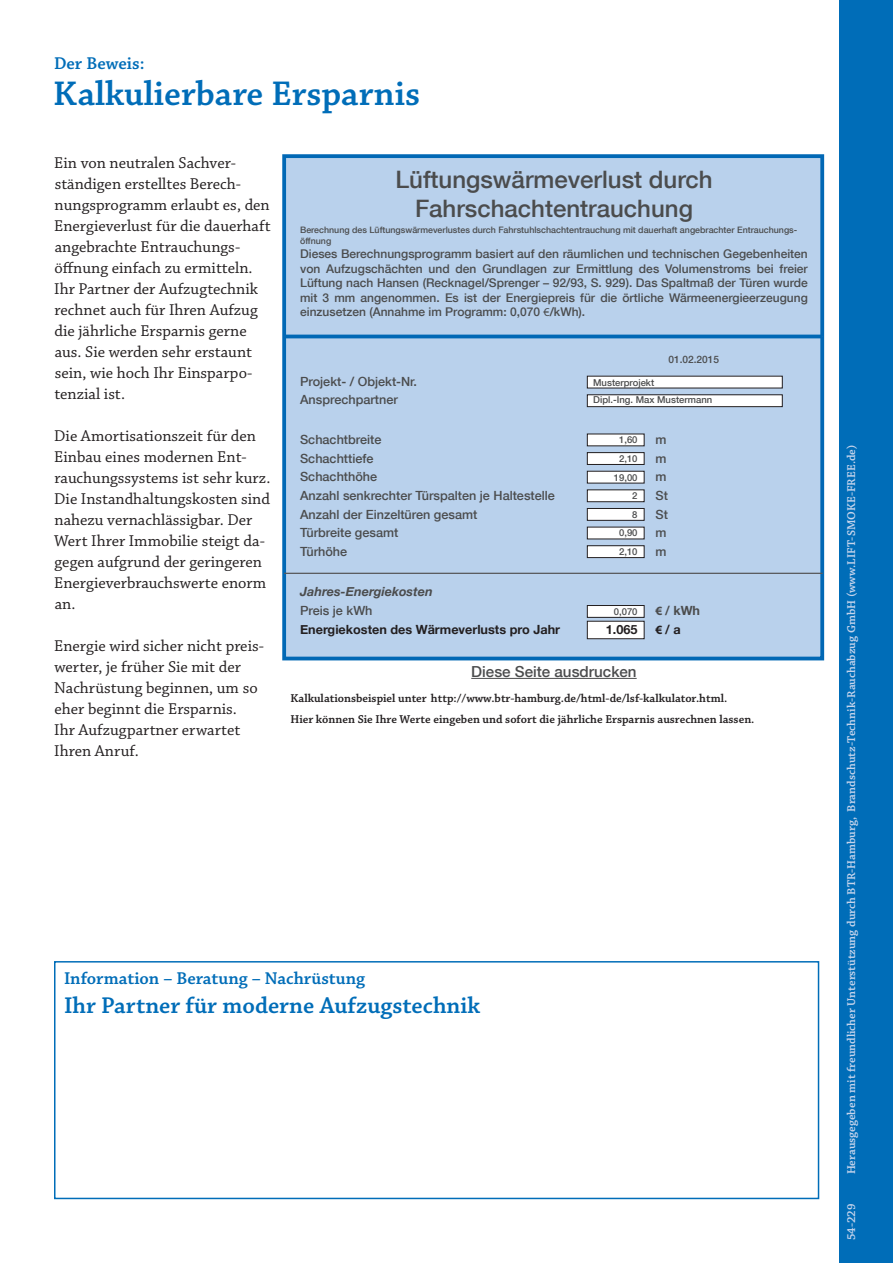
<style>
.page{position:relative;width:893px;height:1263px;background:#fff}
.page>*{position:absolute;margin:0;border:0;box-sizing:border-box;transform-origin:0 0}
.t1{font:600 36px "Chaparral Pro";color:#006db8}
.t2{font:500 24px/28.8px "Helvetica Neue";color:#4b4c4d;text-align:center}
.t3{font:600 24px "Chaparral Pro";color:#006db8}
.t4{font:600 18px "Chaparral Pro";color:#006db8}
.t5{font:16.5px/21px "Chaparral Pro";color:#231f20}
.t6{font:500 15.15px "Helvetica Neue";color:#4b4c4d}
.t7{font:500 12.6px "Helvetica Neue";color:#4b4c4d}
.t8{font:700 12.6px "Helvetica Neue";color:#231f20}
.t9{font:italic 700 12.6px "Helvetica Neue";color:#4b4c4d}
.t10{font:700 12.6px "Helvetica Neue";color:#4b4c4d}
.t11{font:500 12px/14.4px "Helvetica Neue";color:#4b4c4d;text-align:justify}
.t12{font:600 12px/21px "Chaparral Pro";color:#231f20}
.t13{font:600 12px "Chaparral Pro";color:#c6d4ec}
.t14{font:500 10.2px "Helvetica Neue";color:#4b4c4d}
.t15{font:500 9.45px "Helvetica Neue";color:#4b4c4d}
.t16{font:500 8.85px/10.6px "Helvetica Neue";color:#4b4c4d}
.s1{font-family:"Myriad Pro";font-weight:400}
.s2{font-family:"Myriad Pro"}
</style>
<div class="page">
<div style="left:840px;top:0;width:53px;height:1263px;background:#006db8"></div>
<svg style="left:282px;top:154px;width:543px;height:525px;background:#b6cee9"></svg>
<div style="left:54px;top:961px;width:765px;height:238px;border:2px solid #006db8"></div>
<p class="t4" style="left:54px;top:53px;width:92px">Der Beweis:</p>
<h1 class="t1" style="left:53px;top:73px;width:368px">Kalkulierbare Ersparnis</h1>
<p class="t5" style="left:54px;top:153px;width:218px">Ein von neutralen Sachver&shy;ständigen erstelltes Berech&shy;nungsprogramm erlaubt es, den<br>Energieverlust für die dauerhaft angebrachte Entrauchungs&shy;öffnung einfach zu ermitteln.<br>Ihr Partner der Aufzugtechnik rechnet auch für Ihren Aufzug die jährliche Ersparnis gerne aus. Sie werden sehr erstaunt sein, wie hoch Ihr Einsparpo&shy;tenzial ist.</p>
<p class="t5" style="left:54px;top:426px;width:218px">Die Amortisationszeit für den<br>Einbau eines modernen Ent&shy;rauchungssystems ist sehr kurz.<br>Die Instandhaltungskosten sind nahezu vernachlässigbar. Der<br>Wert Ihrer Immobilie steigt da&shy;gegen aufgrund der geringeren<br>Energieverbrauchswerte enorm an.</p>
<p class="t5" style="left:54px;top:636px;width:211px">Energie wird sicher nicht preis&shy;werter, je früher Sie mit der<br>Nachrüstung beginnen, um so eher beginnt die Ersparnis.<br>Ihr Aufzugpartner erwartet<br>Ihren Anruf.</p>
<h2 class="t2" style="left:395px;top:164px;width:319px">Lüftungswärmeverlust durch<br>Fahrschachtentrauchung</h2>
<p class="t16" style="left:300px;top:224px;width:499px">Berechnung des Lüftungswärmeverlustes durch Fahrstuhlschachtentrauchung mit dauerhaft angebrachter Entrauchungs&shy;öffnung</p>
<p class="t11" style="left:300px;top:246px;width:509px">Dieses Berechnungsprogramm basiert auf den räumlichen und technischen Gegebenheiten von Aufzugschächten und den Grundlagen zur Ermittlung des Volumenstroms bei freier Lüftung nach Hansen (Recknagel/Sprenger – 92/93, S. 929). Das Spaltmaß der Türen wurde mit 3 mm angenommen. Es ist der Energiepreis für die örtliche Wärmeenergieerzeugung einzusetzen (Annahme im Programm: 0,070 <span class="s1">€</span>/kWh).</p>
<p class="t14" style="left:668px;top:352px;width:52px">01.02.2015</p>
<p class="t7" style="left:300px;top:372px;width:118px">Projekt- / Objekt-Nr.</p>
<p class="t15" style="left:593px;top:375px;width:63px">Musterprojekt</p>
<p class="t7" style="left:300px;top:389px;width:99px">Ansprechpartner</p>
<p class="t15" style="left:593px;top:392px;width:121px">Dipl.-Ing. Max Mustermann</p>
<p class="t7" style="left:300px;top:429px;width:83px">Schachtbreite</p>
<p class="t15" style="left:619px;top:432px;width:20px">1,60</p>
<p class="t7" style="left:656px;top:429px;width:13px">m</p>
<p class="t7" style="left:300px;top:448px;width:75px">Schachttiefe</p>
<p class="t15" style="left:619px;top:451px;width:20px">2,10</p>
<p class="t7" style="left:656px;top:448px;width:13px">m</p>
<p class="t7" style="left:300px;top:467px;width:79px">Schachthöhe</p>
<p class="t15" style="left:614px;top:470px;width:25px">19,00</p>
<p class="t7" style="left:656px;top:467px;width:13px">m</p>
<p class="t7" style="left:300px;top:485px;width:256px">Anzahl senkrechter Türspalten je Haltestelle</p>
<p class="t15" style="left:632px;top:488px;width:7px">2</p>
<p class="t7" style="left:656px;top:485px;width:14px">St</p>
<p class="t7" style="left:300px;top:504px;width:179px">Anzahl der Einzeltüren gesamt</p>
<p class="t15" style="left:632px;top:507px;width:7px">8</p>
<p class="t7" style="left:656px;top:504px;width:14px">St</p>
<p class="t7" style="left:300px;top:522px;width:100px">Türbreite gesamt</p>
<p class="t15" style="left:619px;top:525px;width:20px">0,90</p>
<p class="t7" style="left:656px;top:522px;width:13px">m</p>
<p class="t7" style="left:300px;top:541px;width:49px">Türhöhe</p>
<p class="t15" style="left:619px;top:544px;width:20px">2,10</p>
<p class="t7" style="left:656px;top:541px;width:13px">m</p>
<p class="t9" style="left:300px;top:582px;width:134px">Jahres-Energiekosten</p>
<p class="t7" style="left:300px;top:601px;width:74px">Preis je kWh</p>
<p class="t15" style="left:614px;top:604px;width:25px">0,070</p>
<p class="t10" style="left:656px;top:601px;width:46px"><span class="s2">€</span> / kWh</p>
<p class="t8" style="left:300px;top:620px;width:261px">Energiekosten des Wärmeverlusts pro Jahr</p>
<p class="t8" style="left:606px;top:620px;width:33px">1.065</p>
<p class="t8" style="left:656px;top:620px;width:27px"><span class="s2">€</span> / a</p>
<p class="t6" style="left:471px;top:660px;width:167px">Diese Seite ausdrucken</p>
<p class="t12" style="left:290px;top:688px;width:466px">Kalkulationsbeispiel unter http://www.btr-hamburg.de/html-de/lsf-kalkulator.html.<br>Hier können Sie Ihre Werte eingeben und sofort die jährliche Ersparnis ausrechnen lassen.</p>
<p class="t4" style="left:64px;top:968px;width:303px">Information – Beratung – Nachrüstung</p>
<h2 class="t3" style="left:64px;top:992px;width:418px">Ihr Partner für moderne Aufzugstechnik</h2>
<p class="t13" style="left:844px;top:1174px;width:731px;rotate:-90deg">Herausgegeben mit freundlicher Unterstützung durch BTR-Hamburg, Brandschutz-Technik-Rauchabzug GmbH (www.LIFT-SMOKE-FREE.de)</p>
<p class="t13" style="left:844px;top:1240px;width:38px;rotate:-90deg">54-229</p>
</div>
